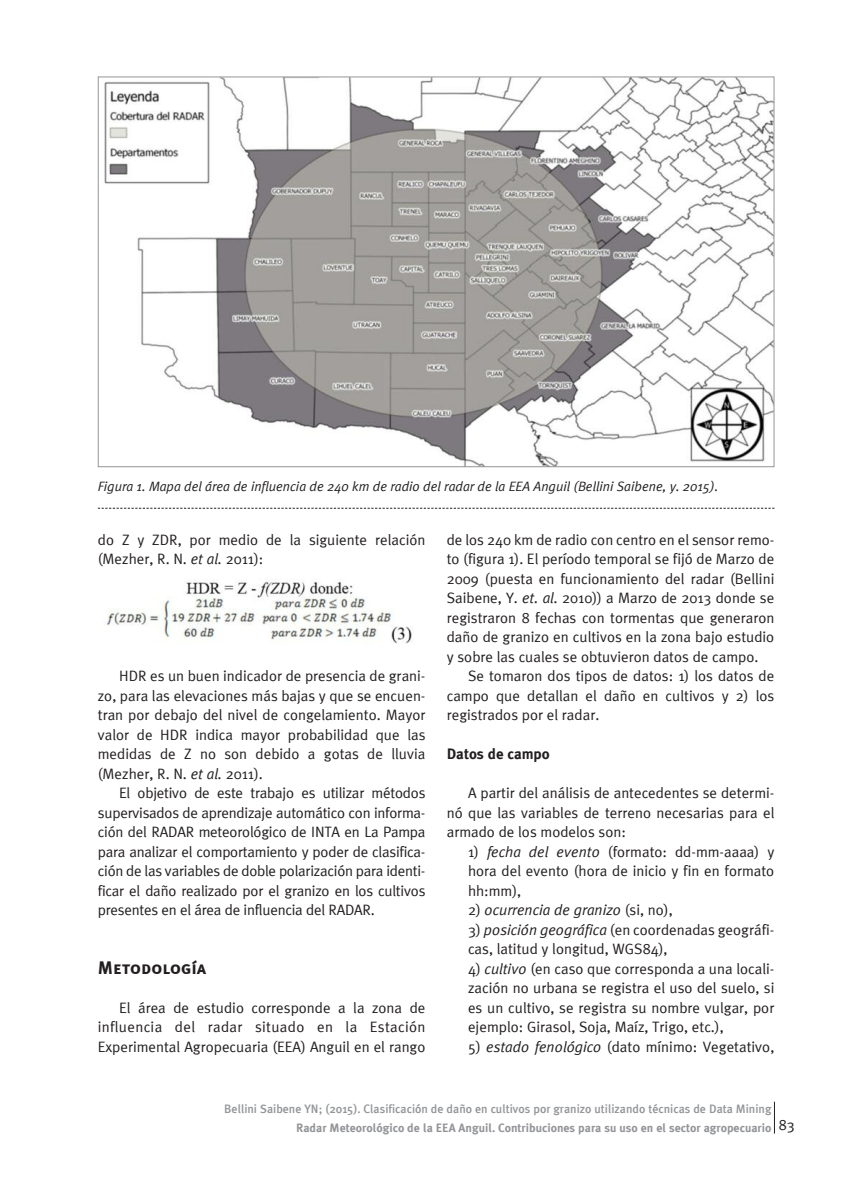
<style>
.page{position:relative;width:851px;height:1191px;background:#fff}
.page>*{position:absolute;margin:0;border:0;box-sizing:border-box;transform-origin:0 0}
.t1{font:18px "Meta Plus Bold Caps";color:#231f20}
.t2{font:15px/19.5px "Meta Plus Normal";color:#231f20;text-align:justify}
.t3{font:italic 15px "Meta Plus Normal";color:#231f20}
.t4{font:700 15px "Meta Plus";color:#231f20}
.t5{font:italic 13.5px "Meta Plus Normal";color:#231f20}
.t6{font:500 12px "Meta Plus";color:#939598}
.t7{font:700 12px "Meta Plus";color:#939598}
.s1{font-style:italic}
.s2{font-style:normal}
</style>
<div class="page">
<hr style="left:774px;top:1101px;width:1px;height:32px;background:#231f20">
<img style="left:107px;top:579px;width:305px;height:65px">
<img style="left:104px;top:79px;width:668px;height:386px">
<svg style="left:98px;top:508px;width:676px;height:1px"></svg>
<p class="t5" style="left:98px;top:477px;width:621px">Figura 1. Mapa del área de influencia de 240 km de radio del radar de la EEA Anguil (Bellini Saibene, y. 2015).</p>
<p class="t2" style="left:98px;top:529px;width:329px">do Z y ZDR, por medio de la siguiente relación (Mezher, R. N. <span class="s1">et al.</span> 2011):</p>
<p class="t2" style="left:98px;top:665px;width:329px;text-indent:21px">HDR es un buen indicador de presencia de grani&shy;zo, para las elevaciones más bajas y que se encuen&shy;tran por debajo del nivel de congelamiento. Mayor valor de HDR indica mayor probabilidad que las medidas de Z no son debido a gotas de lluvia (Mezher, R. N. <span class="s1">et al.</span> 2011).</p>
<p class="t2" style="left:98px;top:782px;width:329px;text-indent:21px">El objetivo de este trabajo es utilizar métodos supervisados de aprendizaje automático con informa&shy;ción del RADAR meteorológico de INTA en La Pampa para analizar el comportamiento y poder de clasifica&shy;ción de las variables de doble polarización para identi&shy;ficar el daño realizado por el granizo en los cultivos presentes en el área de influencia del RADAR.</p>
<p class="t1" style="left:98px;top:956px;width:110px">Metodología</p>
<p class="t2" style="left:98px;top:997px;width:329px;text-indent:21px">El área de estudio corresponde a la zona de influencia del radar situado en la Estación Experimental Agropecuaria (EEA) Anguil en el rango</p>
<p class="t2" style="left:446px;top:529px;width:329px">de los 240 km de radio con centro en el sensor remo&shy;to (figura 1). El período temporal se fijó de Marzo de 2009 (puesta en funcionamiento del radar (Bellini Saibene, Y. <span class="s1">et. al.</span> 2010)) a Marzo de 2013 donde se registraron 8 fechas con tormentas que generaron daño de granizo en cultivos en la zona bajo estudio y sobre las cuales se obtuvieron datos de campo.</p>
<p class="t2" style="left:446px;top:665px;width:329px;text-indent:21px">Se tomaron dos tipos de datos: 1) los datos de campo que detallan el daño en cultivos y 2) los registrados por el radar.</p>
<p class="t4" style="left:446px;top:744px;width:104px">Datos de campo</p>
<p class="t2" style="left:446px;top:782px;width:329px;text-indent:21px">A partir del análisis de antecedentes se determi&shy;nó que las variables de terreno necesarias para el armado de los modelos son:</p>
<p class="t2" style="left:468px;top:841px;width:308px">1) <span class="s1">fecha del evento</span> (formato: dd-mm-aaaa) y hora del evento (hora de inicio y fin en formato hh:mm),</p>
<p class="t3" style="left:468px;top:900px;width:206px"><span class="s2">2)</span> ocurrencia de granizo <span class="s2">(si, no),</span></p>
<p class="t2" style="left:468px;top:919px;width:308px">3) <span class="s1">posición geográfica</span> (en coordenadas geográfi&shy;cas, latitud y longitud, WGS84),</p>
<p class="t2" style="left:468px;top:958px;width:308px">4) <span class="s1">cultivo</span> (en caso que corresponda a una locali&shy;zación no urbana se registra el uso del suelo, si es un cultivo, se registra su nombre vulgar, por ejemplo: Girasol, Soja, Maíz, Trigo, etc.),</p>
<p class="t2" style="left:468px;top:1036px;width:308px">5) <span class="s1">estado fenológico</span> (dato mínimo: Vegetativo,</p>
<p class="t6" style="left:224px;top:1100px;width:548px">Bellini Saibene YN; (2015). Clasificación de daño en cultivos por granizo utilizando técnicas de Data Mining</p>
<p class="t7" style="left:296px;top:1120px;width:500px">Radar Meteorológico de la EEA Anguil. Contribuciones para su uso en el sector agropecuario <sup>83</sup></p>
</div>
